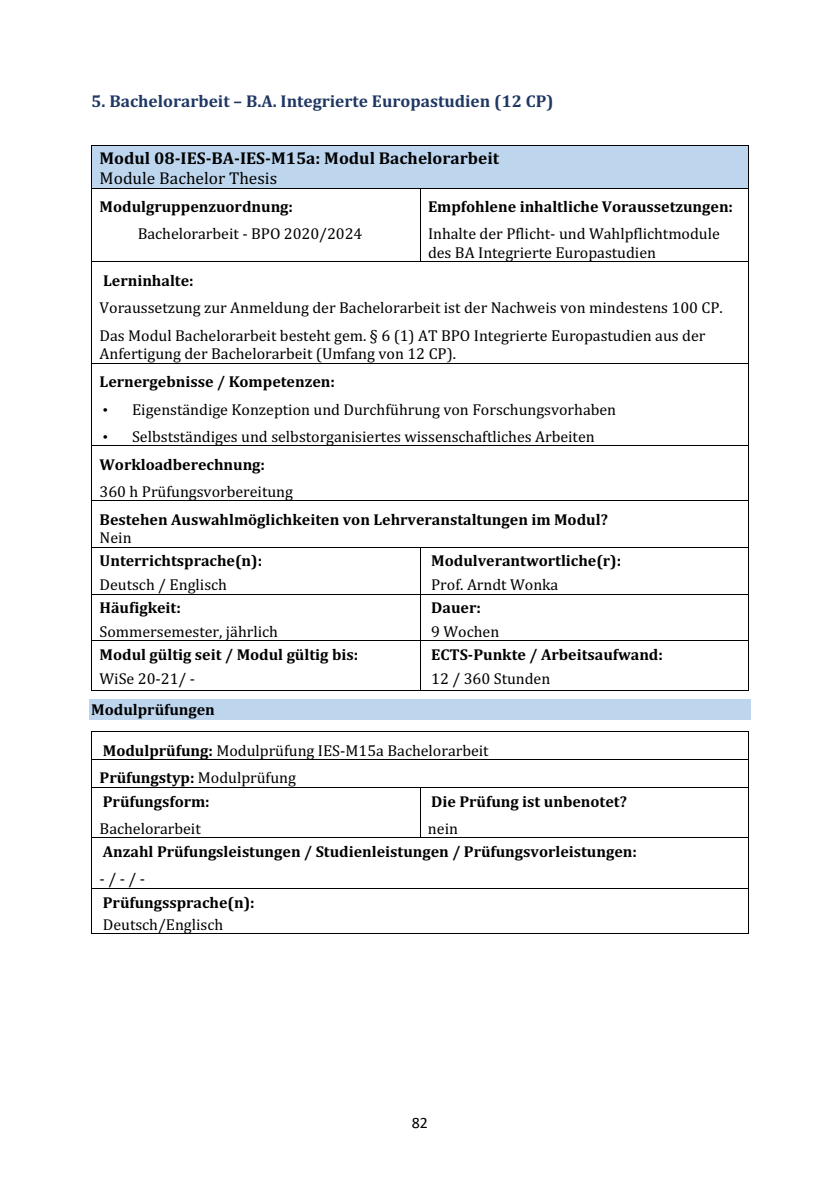
<style>
.page{position:relative;width:840px;height:1191px;background:#fff}
.page>*{position:absolute;margin:0;border:0;box-sizing:border-box;transform-origin:0 0}
.t1{font:700 17.2px "Cambria";color:#1f3763}
.t2{font:700 17.2px "Cambria";color:#000}
.t3{font:17.2px "Cambria";color:#000}
.t4{font:16px/18.6px "Cambria";color:#000}
.t5{font:700 16px "Cambria";color:#000}
.t6{font:16px "Calibri";color:#000}
.s1{font-family:"Arial";font-size:14.6px}
.s2{font-weight:700}
</style>
<div class="page">
<div style="left:92px;top:146px;width:655px;height:42px;background:#bdd6ee"></div>
<hr style="left:92px;top:145px;width:655px;height:1px;background:#000">
<hr style="left:91px;top:146px;width:1px;height:42px;background:#000">
<hr style="left:747px;top:146px;width:1px;height:42px;background:#000">
<hr style="left:92px;top:188px;width:327px;height:1px;background:#000">
<hr style="left:420px;top:188px;width:327px;height:1px;background:#000">
<hr style="left:91px;top:189px;width:1px;height:73px;background:#000">
<hr style="left:419px;top:189px;width:1px;height:73px;background:#000">
<hr style="left:747px;top:189px;width:1px;height:73px;background:#000">
<hr style="left:92px;top:262px;width:327px;height:1px;background:#000">
<hr style="left:420px;top:262px;width:327px;height:1px;background:#000">
<hr style="left:91px;top:262px;width:1px;height:101px;background:#000">
<hr style="left:747px;top:262px;width:1px;height:101px;background:#000">
<hr style="left:92px;top:363px;width:655px;height:1px;background:#000">
<hr style="left:91px;top:363px;width:1px;height:82px;background:#000">
<hr style="left:747px;top:363px;width:1px;height:82px;background:#000">
<hr style="left:92px;top:445px;width:655px;height:1px;background:#000">
<hr style="left:91px;top:446px;width:1px;height:54px;background:#000">
<hr style="left:747px;top:446px;width:1px;height:54px;background:#000">
<hr style="left:92px;top:500px;width:655px;height:1px;background:#000">
<hr style="left:91px;top:501px;width:1px;height:46px;background:#000">
<hr style="left:747px;top:501px;width:1px;height:46px;background:#000">
<hr style="left:92px;top:547px;width:327px;height:1px;background:#000">
<hr style="left:420px;top:547px;width:327px;height:1px;background:#000">
<hr style="left:91px;top:547px;width:1px;height:47px;background:#000">
<hr style="left:419px;top:547px;width:1px;height:47px;background:#000">
<hr style="left:747px;top:547px;width:1px;height:47px;background:#000">
<hr style="left:92px;top:594px;width:327px;height:1px;background:#000">
<hr style="left:420px;top:594px;width:327px;height:1px;background:#000">
<hr style="left:91px;top:594px;width:1px;height:46px;background:#000">
<hr style="left:419px;top:594px;width:1px;height:46px;background:#000">
<hr style="left:747px;top:594px;width:1px;height:46px;background:#000">
<hr style="left:92px;top:640px;width:327px;height:1px;background:#000">
<hr style="left:420px;top:640px;width:327px;height:1px;background:#000">
<hr style="left:91px;top:641px;width:1px;height:49px;background:#000">
<hr style="left:92px;top:690px;width:327px;height:1px;background:#000">
<hr style="left:419px;top:641px;width:1px;height:49px;background:#000">
<hr style="left:420px;top:690px;width:327px;height:1px;background:#000">
<hr style="left:747px;top:641px;width:1px;height:49px;background:#000">
<div style="left:89px;top:699px;width:661px;height:20px;background:#bdd6ee"></div>
<hr style="left:92px;top:731px;width:655px;height:1px;background:#000">
<hr style="left:92px;top:759px;width:655px;height:1px;background:#000">
<svg style="left:91px;top:731px;width:1px;height:56px"></svg>
<hr style="left:92px;top:787px;width:327px;height:1px;background:#000">
<hr style="left:420px;top:787px;width:327px;height:1px;background:#000">
<hr style="left:91px;top:787px;width:1px;height:50px;background:#000">
<hr style="left:419px;top:787px;width:1px;height:50px;background:#000">
<hr style="left:747px;top:787px;width:1px;height:50px;background:#000">
<hr style="left:92px;top:837px;width:327px;height:1px;background:#000">
<hr style="left:420px;top:837px;width:327px;height:1px;background:#000">
<hr style="left:91px;top:838px;width:1px;height:50px;background:#000">
<hr style="left:747px;top:838px;width:1px;height:50px;background:#000">
<hr style="left:92px;top:888px;width:655px;height:1px;background:#000">
<hr style="left:91px;top:888px;width:1px;height:45px;background:#000">
<hr style="left:92px;top:933px;width:655px;height:1px;background:#000">
<hr style="left:747px;top:888px;width:1px;height:45px;background:#000">
<p class="t1" style="left:91px;top:89px;width:463px">5. Bachelorarbeit – B.A. Integrierte Europastudien (12 CP)</p>
<p class="t2" style="left:100px;top:146px;width:401px">Modul 08-IES-BA-IES-M15a: Modul Bachelorarbeit</p>
<p class="t3" style="left:100px;top:168px;width:179px">Module Bachelor Thesis</p>
<p class="t5" style="left:100px;top:195px;width:195px">Modulgruppenzuordnung:</p>
<p class="t4" style="left:138px;top:225px;width:226px">Bachelorarbeit - BPO 2020/2024</p>
<p class="t5" style="left:428px;top:195px;width:306px">Empfohlene inhaltliche Voraussetzungen:</p>
<p class="t4" style="left:428px;top:225px;width:293px">Inhalte der Pflicht- und Wahlpflichtmodule des BA Integrierte Europastudien</p>
<p class="t5" style="left:103px;top:269px;width:92px">Lerninhalte:</p>
<p class="t4" style="left:100px;top:294px;width:624px;line-height:27.4px">Voraussetzung zur Anmeldung der Bachelorarbeit ist der Nachweis von mindestens 100 CP.<br>Das Modul Bachelorarbeit besteht gem. § 6 (1) AT BPO Integrierte Europastudien aus der</p>
<p class="t4" style="left:100px;top:344px;width:358px">Anfertigung der Bachelorarbeit (Umfang von 12 CP).</p>
<p class="t5" style="left:100px;top:370px;width:237px">Lernergebnisse / Kompetenzen:</p>
<p class="t4" style="left:103px;top:400px;width:514px"><span class="s1">•</span> Eigenständige Konzeption und Durchführung von Forschungsvorhaben</p>
<p class="t4" style="left:100px;top:422px;width:496px;line-height:28px"><span class="s1">•</span> Selbstständiges und selbstorganisiertes wissenschaftliches Arbeiten<br><span class="s2">Workloadberechnung:</span></p>
<p class="t4" style="left:100px;top:482px;width:195px">360 h Prüfungsvorbereitung</p>
<p class="t5" style="left:100px;top:508px;width:509px">Bestehen Auswahlmöglichkeiten von Lehrveranstaltungen im Modul?</p>
<p class="t4" style="left:100px;top:528px;width:33px">Nein</p>
<p class="t5" style="left:100px;top:549px;width:164px">Unterrichtsprache(n):</p>
<p class="t4" style="left:100px;top:575px;width:129px">Deutsch / Englisch</p>
<p class="t5" style="left:431px;top:549px;width:191px">Modulverantwortliche(r):</p>
<p class="t4" style="left:431px;top:575px;width:129px">Prof. Arndt Wonka</p>
<p class="t5" style="left:100px;top:596px;width:83px">Häufigkeit:</p>
<p class="t4" style="left:100px;top:622px;width:180px">Sommersemester, jährlich</p>
<p class="t5" style="left:100px;top:643px;width:260px">Modul gültig seit / Modul gültig bis:</p>
<p class="t4" style="left:100px;top:669px;width:97px">WiSe 20-21/ -</p>
<p class="t5" style="left:431px;top:596px;width:51px">Dauer:</p>
<p class="t4" style="left:431px;top:622px;width:69px">9 Wochen</p>
<p class="t5" style="left:431px;top:643px;width:233px">ECTS-Punkte / Arbeitsaufwand:</p>
<p class="t4" style="left:431px;top:669px;width:120px">12 / 360 Stunden</p>
<p class="t5" style="left:91px;top:698px;width:125px">Modulprüfungen</p>
<p class="t4" style="left:100px;top:736px;width:390px;line-height:27.6px"><span class="s2">Modulprüfung:</span> Modulprüfung IES-M15a Bachelorarbeit<br><span class="s2">Prüfungstyp:</span> Modulprüfung</p>
<p class="t5" style="left:103px;top:789px;width:108px">Prüfungsform:</p>
<p class="t4" style="left:100px;top:819px;width:103px">Bachelorarbeit</p>
<p class="t5" style="left:431px;top:789px;width:197px">Die Prüfung ist unbenotet?</p>
<p class="t4" style="left:428px;top:819px;width:32px">nein</p>
<p class="t5" style="left:103px;top:840px;width:535px">Anzahl Prüfungsleistungen / Studienleistungen / Prüfungsvorleistungen:</p>
<p class="t4" style="left:100px;top:869px;width:47px">-/ -/ -</p>
<p class="t5" style="left:103px;top:890px;width:153px">Prüfungssprache(n):</p>
<p class="t4" style="left:103px;top:915px;width:122px">Deutsch/Englisch</p>
<p class="t6" style="left:411px;top:1111px;width:18px">82</p>
</div>
